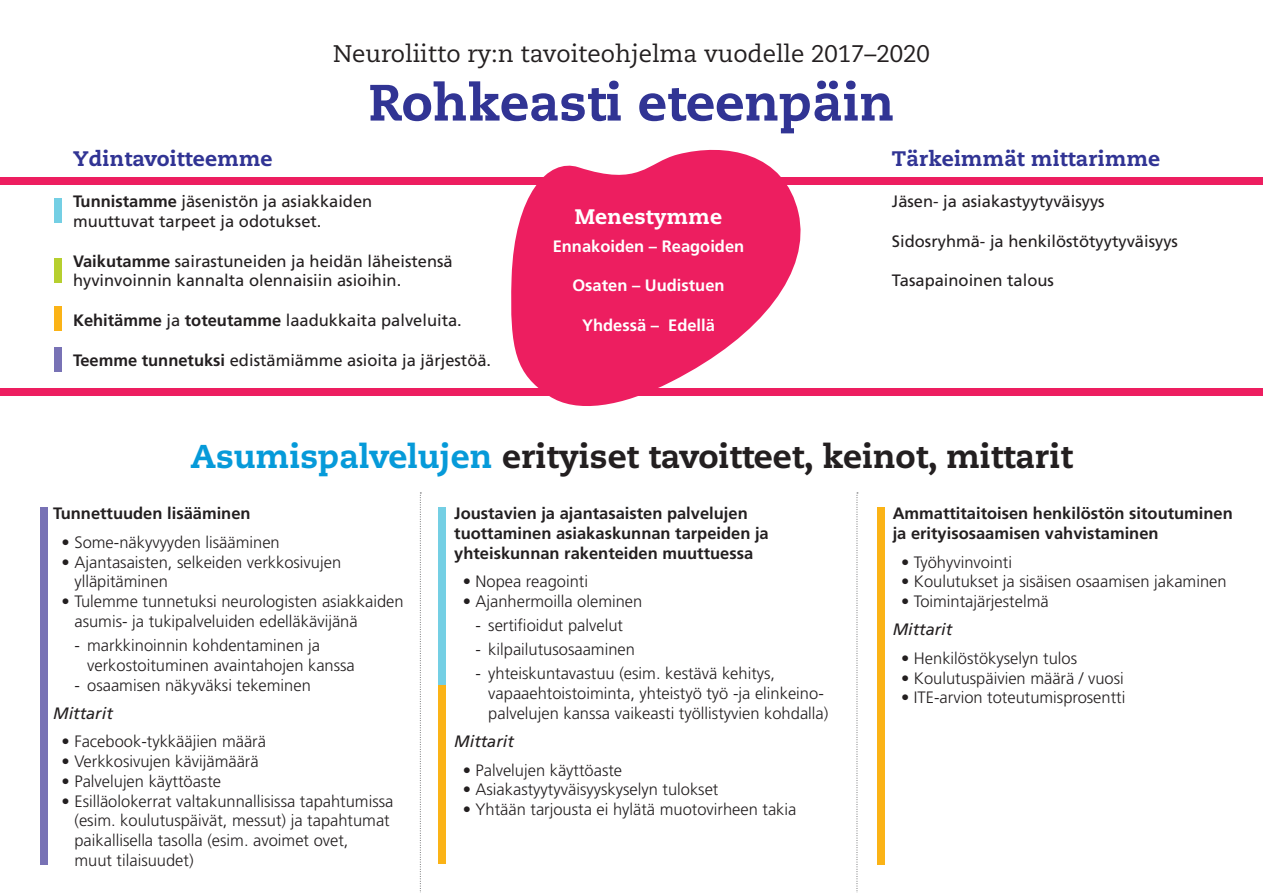
<style>
.page{position:relative;width:1263px;height:893px;background:#fff}
.page>*{position:absolute;margin:0;border:0;box-sizing:border-box;transform-origin:0 0}
.Ots1{font:800 51px "Caecilia LT Std";color:#313494}
.Ots1_sisäsivu{font:800 33px "Caecilia LT Std";color:#231f20}
.Ots2{font:24px "Caecilia LT Std";color:#231f20}
.Ots3_etusivu{font:800 21px "Caecilia LT Std";letter-spacing:.01em;color:#313494}
.Ots3_etusivu-2{font:800 21px "Caecilia LT Std";letter-spacing:.01em;color:#fff}
.t1{font:300 16.5px/19.8px "Frutiger LT Std";color:#231f20}
.Leipis_vas{font:16.5px/19.8px "Frutiger LT Std";color:#231f20}
.Ots4_vasen_tasaus{font:700 16.5px/19.8px "Frutiger LT Std";color:#231f20}
.Leipis{font:700 16.5px "Frutiger LT Std";color:#fff}
.Mittarit{font:italic 16.5px "Frutiger LT Std";color:#231f20}
.s1{font-weight:700}
.s2{color:#069ad9}
</style>
<div class="page">
<div style="left:439px;top:507px;width:7px;height:179px;background:#74cfe4"></div>
<div style="left:439px;top:686px;width:7px;height:178px;background:#fbb316"></div>
<div style="left:877px;top:507px;width:7px;height:357px;background:#fbb316"></div>
<div style="left:41px;top:507px;width:7px;height:357px;background:#7872b5"></div>
<svg style="left:420px;top:493px;width:1px;height:400px"></svg>
<svg style="left:857px;top:493px;width:1px;height:400px"></svg>
<div style="left:0;top:177px;width:1263px;height:8px;background:#ed1e60"></div>
<div style="left:0;top:388px;width:1263px;height:8px;background:#ed1e60"></div>
<div style="left:54px;top:198px;width:7px;height:25px;background:#74cfe4"></div>
<div style="left:54px;top:258px;width:7px;height:25px;background:#b6cf2f"></div>
<div style="left:54px;top:306px;width:7px;height:25px;background:#fbb316"></div>
<div style="left:54px;top:347px;width:7px;height:25px;background:#7872b5"></div>
<svg style="left:511px;top:149px;width:290px;height:257px;fill:#ed1e60"></svg>
<p class="Ots2" style="left:333px;top:40px;width:598px">Neuroliitto ry:n tavoiteohjelma vuodelle 2017–2020</p>
<p class="Ots1" style="left:368px;top:71px;width:527px">Rohkeasti eteenpäin</p>
<p class="Ots3_etusivu" style="left:73px;top:146px;width:201px">Ydintavoitteemme</p>
<p class="Leipis_vas" style="left:73px;top:192px;width:301px"><span class="s1">Tunnistamme</span> jäsenistön ja asiakkaiden muuttuvat tarpeet ja odotukset.</p>
<p class="Leipis_vas" style="left:73px;top:251px;width:381px"><span class="s1">Vaikutamme</span> sairastuneiden ja heidän läheistensä hyvinvoinnin kannalta olennaisiin asioihin.</p>
<p class="Leipis_vas" style="left:73px;top:310px;width:390px"><span class="s1">Kehitämme</span> ja <span class="s1">toteutamme</span> laadukkaita palveluita.</p>
<p class="Leipis_vas" style="left:73px;top:350px;width:420px"><span class="s1">Teemme tunnetuksi</span> edistämiämme asioita ja järjestöä.</p>
<p class="Ots3_etusivu-2" style="left:575px;top:203px;width:149px">Menestymme</p>
<p class="Leipis" style="left:553px;top:236px;width:193px">Ennakoiden – Reagoiden</p>
<p class="Leipis" style="left:572px;top:276px;width:154px">Osaten – Uudistuen</p>
<p class="Leipis" style="left:582px;top:316px;width:134px">Yhdessä – Edellä</p>
<p class="Ots3_etusivu" style="left:892px;top:146px;width:270px">Tärkeimmät mittarimme</p>
<p class="Leipis_vas" style="left:892px;top:192px;width:214px">Jäsen- ja asiakastyytyväisyys</p>
<p class="Leipis_vas" style="left:892px;top:231px;width:288px">Sidosryhmä- ja henkilöstötyytyväisyys</p>
<p class="Leipis_vas" style="left:892px;top:271px;width:163px">Tasapainoinen talous</p>
<p class="Ots1_sisäsivu" style="left:190px;top:436px;width:884px"><span class="s2">Asumispalvelujen</span> erityiset tavoitteet, keinot, mittarit</p>
<p class="Ots4_vasen_tasaus" style="left:53px;top:504px;width:199px">Tunnettuuden lisääminen</p>
<p class="t1" style="left:62px;top:532px;width:220px">• Some-näkyvyyden lisääminen</p>
<p class="t1" style="left:74px;top:552px;width:268px;text-indent:-13px">• Ajantasaisten, selkeiden verkkosivujen ylläpitäminen</p>
<p class="t1" style="left:74px;top:592px;width:331px;text-indent:-13px">• Tulemme tunnetuksi neurologisten asiakkaiden asumis- ja tukipalveluiden edelläkävijänä</p>
<p class="t1" style="left:87px;top:636px;width:269px;text-indent:-13px">- markkinoinnin kohdentaminen ja verkostoituminen avaintahojen kanssa</p>
<p class="t1" style="left:74px;top:675px;width:238px">- osaamisen näkyväksi tekeminen</p>
<p class="Mittarit" style="left:53px;top:704px;width:61px">Mittarit</p>
<p class="t1" style="left:62px;top:732px;width:206px">• Facebook-tykkääjien määrä</p>
<p class="t1" style="left:62px;top:752px;width:198px">• Verkkosivujen kävijämäärä</p>
<p class="t1" style="left:62px;top:771px;width:161px">• Palvelujen käyttöaste</p>
<p class="t1" style="left:74px;top:791px;width:320px;text-indent:-13px">• Esilläolokerrat valtakunnallisissa tapahtumissa (esim. koulutuspäivät, messut) ja tapahtumat paikallisella tasolla (esim. avoimet ovet,<br>muut tilaisuudet)</p>
<p class="Ots4_vasen_tasaus" style="left:454px;top:504px;width:316px">Joustavien ja ajantasaisten palvelujen tuottaminen asiakaskunnan tarpeiden ja yhteiskunnan rakenteiden muuttuessa</p>
<p class="t1" style="left:463px;top:572px;width:127px">• Nopea reagointi</p>
<p class="t1" style="left:463px;top:592px;width:181px">• Ajanhermoilla oleminen</p>
<p class="t1" style="left:475px;top:616px;width:149px">- sertifioidut palvelut</p>
<p class="t1" style="left:475px;top:640px;width:161px">- kilpailutusosaaminen</p>
<p class="t1" style="left:488px;top:664px;width:342px;text-indent:-13px">- yhteiskuntavastuu (esim. kestävä kehitys, vapaaehtoistoiminta, yhteistyö työ -ja elinkeino&shy;palvelujen kanssa vaikeasti työllistyvien kohdalla)</p>
<p class="Mittarit" style="left:454px;top:732px;width:61px">Mittarit</p>
<p class="t1" style="left:463px;top:760px;width:161px">• Palvelujen käyttöaste</p>
<p class="t1" style="left:463px;top:780px;width:257px">• Asiakastyytyväisyyskyselyn tulokset</p>
<p class="t1" style="left:463px;top:800px;width:335px">• Yhtään tarjousta ei hylätä muotovirheen takia</p>
<p class="Ots4_vasen_tasaus" style="left:893px;top:504px;width:342px">Ammattitaitoisen henkilöstön sitoutuminen ja erityisosaamisen vahvistaminen</p>
<p class="t1" style="left:901px;top:552px;width:112px">• Työhyvinvointi</p>
<p class="t1" style="left:901px;top:572px;width:327px">• Koulutukset ja sisäisen osaamisen jakaminen</p>
<p class="t1" style="left:901px;top:592px;width:149px">• Toimintajärjestelmä</p>
<p class="Mittarit" style="left:893px;top:620px;width:61px">Mittarit</p>
<p class="t1" style="left:901px;top:648px;width:177px">• Henkilöstökyselyn tulos</p>
<p class="t1" style="left:901px;top:668px;width:224px">• Koulutuspäivien määrä / vuosi</p>
<p class="t1" style="left:901px;top:688px;width:226px">• ITE-arvion toteutumisprosentti</p>
</div>
